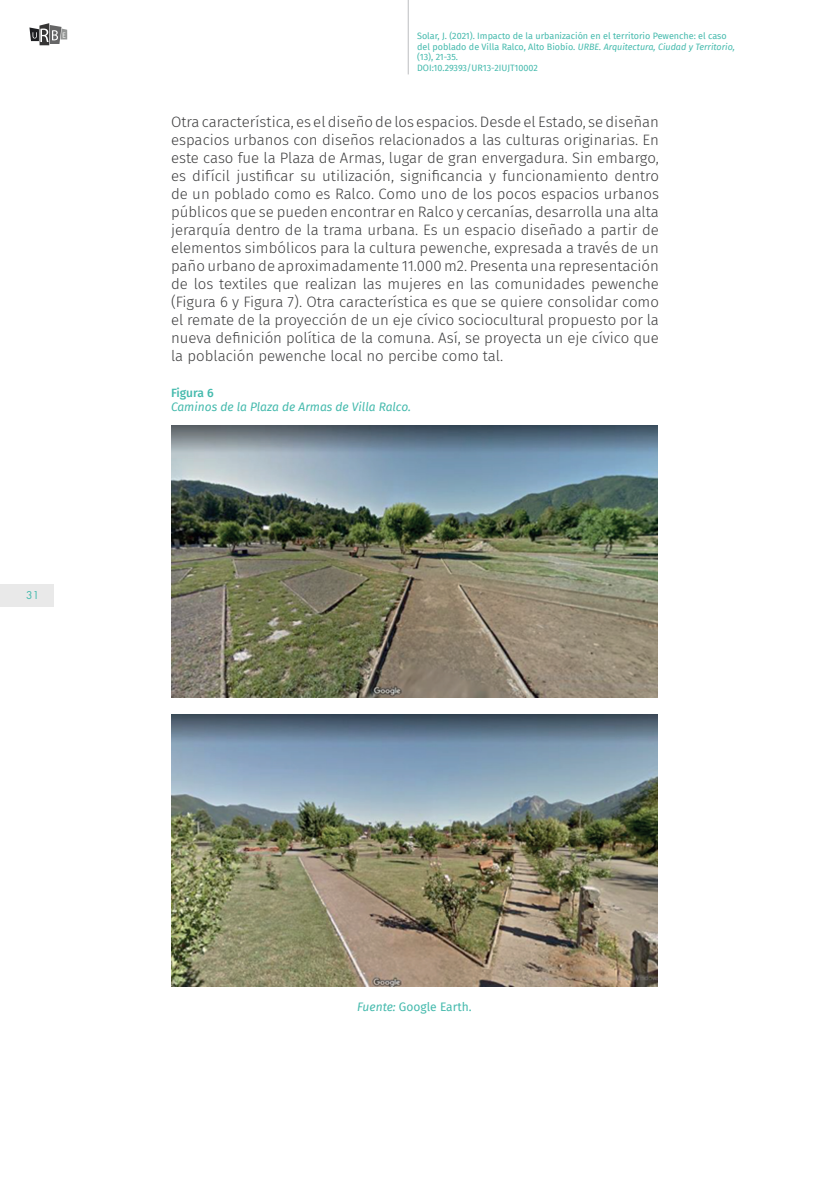
<style>
.page{position:relative;width:830px;height:1191px;background:#fff}
.page>*{position:absolute;margin:0;border:0;box-sizing:border-box;transform-origin:0 0}
.t1{font:300 15px/18px "Fira Sans";color:#3e3e3f;text-align:justify}
.t2{font:italic 12px "Fira Sans";color:#45baad}
.t3{font:12px "Fira Sans";color:#45baad}
.t4{font:500 12px "Fira Sans";letter-spacing:-.01em;color:#45baad}
.t5{font:10.5px "Futura Std";color:#45baad}
.t6{font:9px/10.8px "Fira Sans";color:#45baad}
.s1{font-style:italic}
</style>
<div class="page">
<div style="left:0;top:584px;width:53px;height:22px;background:#e9e9e9"></div>
<hr style="left:407px;top:0;width:1px;height:74px;background:#bcbdc0">
<img style="left:171px;top:425px;width:486px;height:561px">
<svg style="left:29px;top:23px;width:38px;height:22px"></svg>
<p class="t5" style="left:26px;top:588px;width:14px">31</p>
<p class="t6" style="left:417px;top:30px;width:319px">Solar, J. (2021). Impacto de la urbanización en el territorio Pewenche: el caso del poblado de Villa Ralco, Alto Biobío. <span class="s1">URBE. Arquitectura, Ciudad y Territorio, </span>(13), 21-35.<br>DOI:10.29393/UR13-2IUJT10002</p>
<p class="t1" style="left:171px;top:112px;width:489px">Otra característica, es el diseño de los espacios. Desde el Estado, se diseñan espacios urbanos con diseños relacionados a las culturas originarias. En este caso fue la Plaza de Armas, lugar de gran envergadura. Sin embargo, es difícil justificar su utilización, significancia y funcionamiento dentro de un poblado como es Ralco. Como uno de los pocos espacios urbanos públicos que se pueden encontrar en Ralco y cercanías, desarrolla una alta jerarquía dentro de la trama urbana. Es un espacio diseñado a partir de elementos simbólicos para la cultura pewenche, expresada a través de un paño urbano de aproximadamente 11.000 m2. Presenta una representación de los textiles que realizan las mujeres en las comunidades pewenche (Figura 6 y Figura 7). Otra característica es que se quiere consolidar como el remate de la proyección de un eje cívico sociocultural propuesto por la nueva definición política de la comuna. Así, se proyecta un eje cívico que la población pewenche local no percibe como tal.</p>
<p class="t4" style="left:171px;top:383px;width:44px">Figura 6</p>
<p class="t2" style="left:171px;top:398px;width:241px">Caminos de la Plaza de Armas de Villa Ralco.</p>
<p class="t3" style="left:357px;top:997px;width:116px"><span class="s1">Fuente:</span> Google Earth.</p>
</div>
